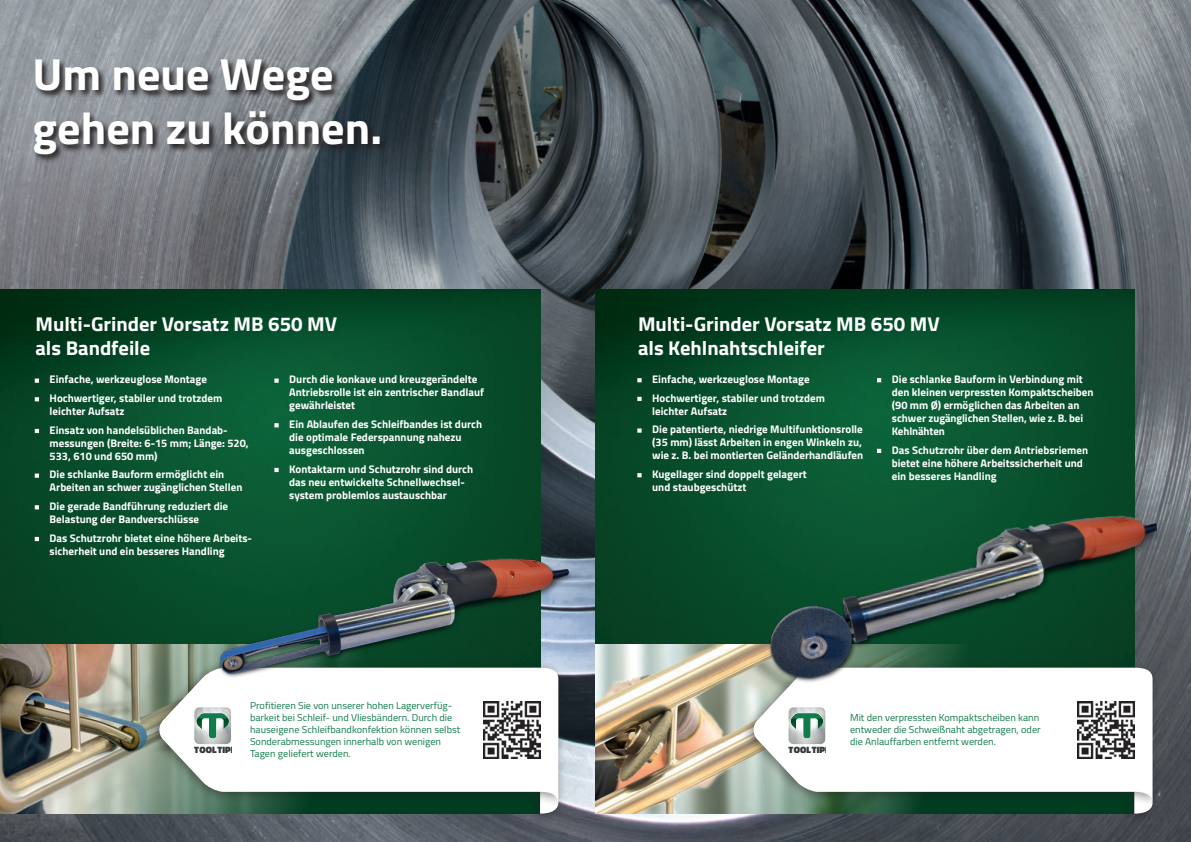
<style>
.page{position:relative;width:1191px;height:842px;background:#fff}
.page>*{position:absolute;margin:0;border:0;box-sizing:border-box;transform-origin:0 0}
.t1{font:700 45px/54px "Titillium";color:#fff}
.t2{font:700 20px/24px "Titillium";color:#fff}
.t3{font:700 11px/13px "Titillium";color:#fff}
.t4{font:10px/12px "Titillium";color:#117b4b}
.t5{font:900 9.3px "Titillium";color:#35393a}
.s1{font-weight:900}
</style>
<div class="page">
<img style="left:0;top:0;width:1191px;height:842px">
<svg style="left:33px;top:58px;width:356px;height:105px;background:#666a6f"></svg>
<img style="left:0;top:290px;width:540px;height:524px">
<img style="left:595px;top:290px;width:539px;height:354px">
<img style="left:0;top:644px;width:406px;height:170px">
<svg style="left:35px;top:378px;width:4px;height:5px"></svg>
<svg style="left:35px;top:397px;width:4px;height:4px"></svg>
<svg style="left:35px;top:429px;width:4px;height:4px"></svg>
<svg style="left:35px;top:473px;width:4px;height:5px"></svg>
<svg style="left:35px;top:505px;width:4px;height:4px"></svg>
<svg style="left:35px;top:537px;width:4px;height:4px"></svg>
<svg style="left:274px;top:378px;width:5px;height:5px"></svg>
<svg style="left:274px;top:423px;width:5px;height:4px"></svg>
<svg style="left:274px;top:468px;width:5px;height:4px"></svg>
<img style="left:595px;top:644px;width:527px;height:170px">
<svg style="left:637px;top:378px;width:4px;height:4px"></svg>
<svg style="left:637px;top:397px;width:4px;height:4px"></svg>
<svg style="left:637px;top:428px;width:4px;height:5px"></svg>
<svg style="left:637px;top:473px;width:4px;height:4px"></svg>
<svg style="left:877px;top:378px;width:4px;height:4px"></svg>
<div style="left:528px;top:784px;width:37px;height:41px;background:#231f20;opacity:.5"></div>
<svg style="left:540px;top:811px;width:19px;height:3px"></svg>
<div style="left:148px;top:660px;width:418px;height:151px;background:#231f20;opacity:.5"></div>
<svg style="left:158px;top:668px;width:400px;height:135px"></svg>
<div style="left:1122px;top:784px;width:37px;height:41px;background:#231f20;opacity:.5"></div>
<svg style="left:1134px;top:811px;width:19px;height:3px"></svg>
<div style="left:742px;top:660px;width:418px;height:151px;background:#231f20;opacity:.5"></div>
<svg style="left:752px;top:692px;width:400px;height:111px"></svg>
<img style="left:213px;top:553px;width:368px;height:143px">
<div style="left:480px;top:698px;width:60px;height:63px;background:#fff"></div>
<img style="left:483px;top:701px;width:57px;height:57px">
<div style="left:1074px;top:698px;width:60px;height:63px;background:#fff"></div>
<img style="left:1077px;top:701px;width:57px;height:57px">
<img style="left:710px;top:434px;width:457px;height:258px">
<img style="left:788px;top:707px;width:37px;height:37px">
<img style="left:194px;top:707px;width:37px;height:37px">
<h1 class="t1" style="left:33px;top:44px;width:351px">Um neue Wege gehen zu können.</h1>
<h2 class="t2" style="left:35px;top:311px;width:303px">Multi-Grinder Vorsatz MB 650 MV als Bandfeile</h2>
<p class="t3" style="left:35px;top:370px;width:188px;line-height:18.7px"><span class="s1">·</span> Einfache, werkzeuglose Montage<br><span class="s1">·</span> Hochwertiger, stabiler und trotzdem</p>
<p class="t3" style="left:35px;top:401px;width:194px;line-height:18.7px;text-indent:14px">leichter Aufsatz<br><span class="s1">·</span> Einsatz von handelsüblichen Bandab-</p>
<p class="t3" style="left:50px;top:436px;width:201px">messungen (Breite: 6-15 mm; Länge: 520,<br>533, 610 und 650 mm)</p>
<p class="t3" style="left:50px;top:467px;width:194px;text-indent:-14px"><span class="s1">·</span> Die schlanke Bauform ermöglicht ein<br>Arbeiten an schwer zugänglichen Stellen</p>
<p class="t3" style="left:50px;top:499px;width:180px;text-indent:-14px"><span class="s1">·</span> Die gerade Bandführung reduziert die<br>Belastung der Bandverschlüsse</p>
<p class="t3" style="left:50px;top:531px;width:204px;text-indent:-14px"><span class="s1">·</span> Das Schutzrohr bietet eine höhere Arbeits&shy;sicherheit und ein besseres Handling</p>
<p class="t3" style="left:289px;top:372px;width:196px;text-indent:-14px"><span class="s1">·</span> Durch die konkave und kreuzgerändelte<br>Antriebsrolle ist ein zentrischer Bandlauf gewährleistet</p>
<p class="t3" style="left:289px;top:417px;width:194px;text-indent:-14px"><span class="s1">·</span> Ein Ablaufen des Schleifbandes ist durch die optimale Federspannung nahezu ausgeschlossen</p>
<p class="t3" style="left:289px;top:462px;width:185px;text-indent:-14px"><span class="s1">·</span> Kontaktarm und Schutzrohr sind durch das neu entwickelte Schnellwechsel&shy;system problemlos austauschbar</p>
<h2 class="t2" style="left:638px;top:311px;width:303px">Multi-Grinder Vorsatz MB 650 MV als Kehlnahtschleifer</h2>
<p class="t3" style="left:638px;top:369px;width:188px;line-height:18.7px"><span class="s1">·</span> Einfache, werkzeuglose Montage<br><span class="s1">·</span> Hochwertiger, stabiler und trotzdem</p>
<p class="t3" style="left:638px;top:401px;width:226px;line-height:18.7px;text-indent:14px">leichter Aufsatz<br><span class="s1">·</span> Die patentierte, niedrige Multifunktionsrolle</p>
<p class="t3" style="left:652px;top:435px;width:213px">(35 mm) lässt Arbeiten in engen Winkeln zu, wie z. B. bei montierten Geländerhandläufen</p>
<p class="t3" style="left:652px;top:467px;width:156px;text-indent:-14px"><span class="s1">·</span> Kugellager sind doppelt gelagert und staubgeschützt</p>
<p class="t3" style="left:891px;top:372px;width:203px;text-indent:-14px"><span class="s1">·</span> Die schlanke Bauform in Verbindung mit den kleinen verpressten Kompaktscheiben (90 mm Ø) ermöglichen das Arbeiten an schwer zugänglichen Stellen, wie z. B. bei Kehlnähten</p>
<p class="t3" style="left:891px;top:443px;width:198px;text-indent:-14px"><span class="s1">·</span> Das Schutzrohr über dem Antriebsriemen bietet eine höhere Arbeitssicherheit und ein besseres Handling</p>
<p class="t4" style="left:250px;top:699px;width:212px">Profitieren Sie von unserer hohen Lagerverfüg&shy;barkeit bei Schleif- und Vliesbändern. Durch die hauseigene Schleifbandkonfektion können selbst Sonderabmessungen innerhalb von wenigen Tagen geliefert werden.</p>
<p class="t4" style="left:850px;top:711px;width:192px">Mit den verpressten Kompaktscheiben kann entweder die Schweißnaht abgetragen, oder die Anlauffarben entfernt werden.</p>
<p class="t5" style="left:194px;top:743px;width:44px">TOOLTIPP</p>
<p class="t5" style="left:788px;top:743px;width:44px">TOOLTIPP</p>
</div>
